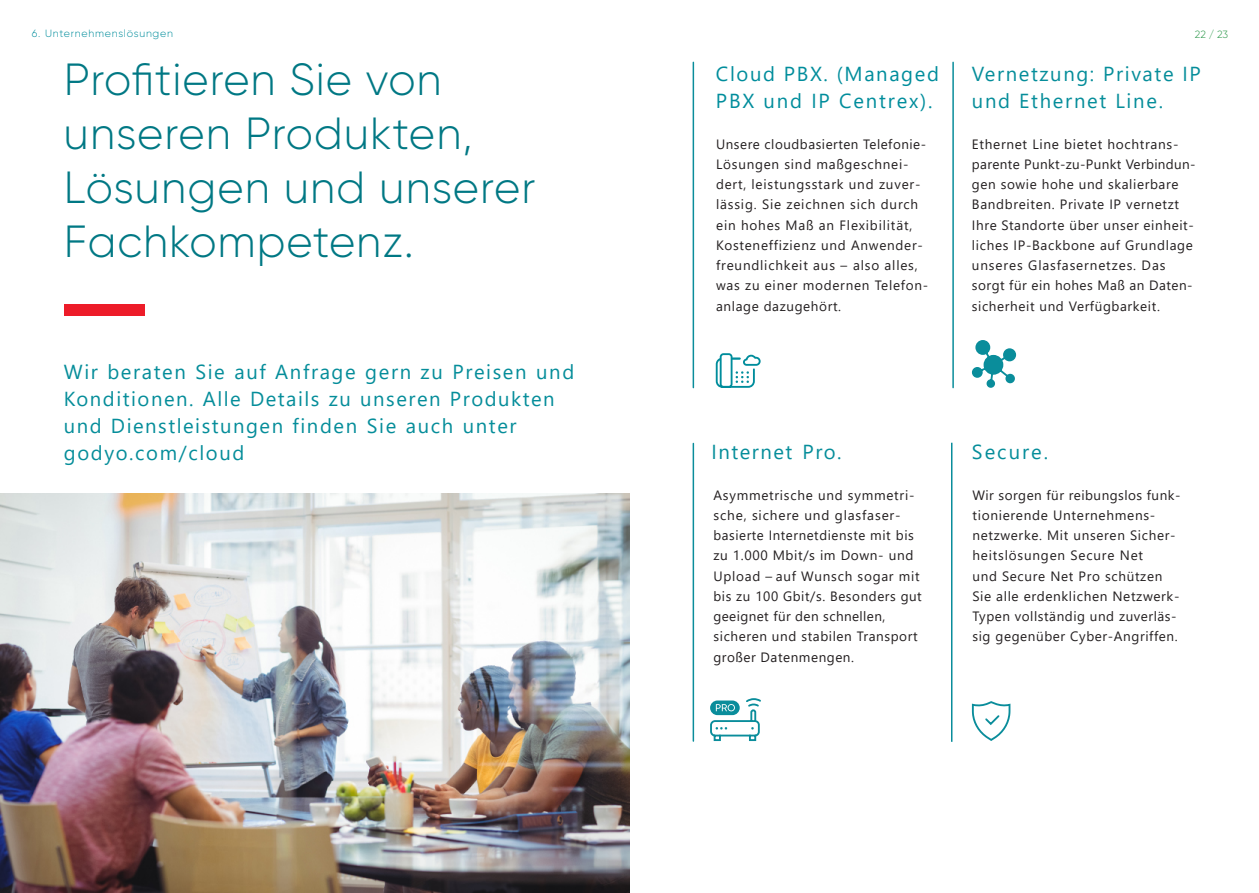
<style>
.page{position:relative;width:1259px;height:893px;background:#fff}
.page>*{position:absolute;margin:0;border:0;box-sizing:border-box;transform-origin:0 0}
.t1{font:300 45px/54px "Gilroy";letter-spacing:.02em;color:#007884}
.t2{font:20.25px/27px "Segoe UI";letter-spacing:.08em;color:#058d9a}
.t3{font:20.25px/27px "Segoe UI";letter-spacing:.08em;color:#008d9c}
.t4{font:13.5px/20.2px "Segoe UI";letter-spacing:.05em;color:#231f20}
.t5{font:300 10.5px "Gilroy";letter-spacing:.07em;color:#008d9c}
.t6{font:300 10.5px "Gilroy";color:#2a9749}
</style>
<div class="page">
<hr style="left:692px;top:62px;width:2px;height:326px;background:#0a8d9b">
<hr style="left:952px;top:62px;width:2px;height:326px;background:#0a8d9b">
<hr style="left:692px;top:443px;width:2px;height:298px;background:#0a8d9b">
<hr style="left:951px;top:443px;width:1px;height:298px;background:#0a8d9b">
<img style="left:0;top:494px;width:629px;height:398px">
<svg style="left:715px;top:353px;width:46px;height:35px"></svg>
<svg style="left:971px;top:340px;width:46px;height:48px"></svg>
<svg style="left:710px;top:698px;width:51px;height:43px"></svg>
<svg style="left:971px;top:701px;width:40px;height:40px"></svg>
<div style="left:64px;top:304px;width:80px;height:12px;background:#ed1c29"></div>
<p class="t5" style="left:32px;top:29px;width:143px">6. Unternehmenslösungen</p>
<h1 class="t1" style="left:64px;top:54px;width:473px">Profitieren Sie von unseren Produkten,<br>Lösungen und unserer<br>Fachkompetenz.</h1>
<h2 class="t2" style="left:64px;top:360px;width:512px">Wir beraten Sie auf Anfrage gern zu Preisen und Konditionen. Alle Details zu unseren Produkten und Dienstleistungen finden Sie auch unter godyo.com/cloud</h2>
<h2 class="t3" style="left:716px;top:62px;width:225px">Cloud PBX. (Managed<br>PBX und IP Centrex).</h2>
<p class="t4" style="left:716px;top:135px;width:214px">Unsere cloudbasierten Telefonie-<br>Lösungen sind maßgeschnei&shy;dert, leistungsstark und zuver&shy;lässig. Sie zeichnen sich durch ein hohes Maß an Flexibilität,<br>Kosteneffizienz und Anwender&shy;freundlichkeit aus – also alles, was zu einer modernen Telefon&shy;anlage dazugehört.</p>
<p class="t6" style="left:1194px;top:29px;width:35px">22 / 23</p>
<h2 class="t2" style="left:972px;top:62px;width:230px">Vernetzung: Private IP und Ethernet Line.</h2>
<p class="t4" style="left:972px;top:135px;width:225px">Ethernet Line bietet hochtrans&shy;parente Punkt-zu-Punkt Verbindun&shy;gen sowie hohe und skalierbare Bandbreiten. Private IP vernetzt Ihre Standorte über unser einheit&shy;liches IP-Backbone auf Grundlage unseres Glasfasernetzes. Das sorgt für ein hohes Maß an Daten&shy;sicherheit und Verfügbarkeit.</p>
<h2 class="t2" style="left:711px;top:440px;width:132px">Internet Pro.</h2>
<p class="t4" style="left:713px;top:486px;width:210px">Asymmetrische und symmetri&shy;sche, sichere und glasfaser&shy;basierte Internetdienste mit bis zu 1.000 Mbit/s im Down- und<br>Upload – auf Wunsch sogar mit bis zu 100 Gbit/s. Besonders gut geeignet für den schnellen, sicheren und stabilen Transport großer Datenmengen.</p>
<h2 class="t2" style="left:972px;top:440px;width:78px">Secure.</h2>
<p class="t4" style="left:972px;top:486px;width:209px">Wir sorgen für reibungslos funk&shy;tionierende Unternehmens&shy;netzwerke. Mit unseren Sicher&shy;heitslösungen Secure Net<br>und Secure Net Pro schützen<br>Sie alle erdenklichen Netzwerk-<br>Typen vollständig und zuverläs&shy;sig gegenüber Cyber-Angriffen.</p>
</div>
